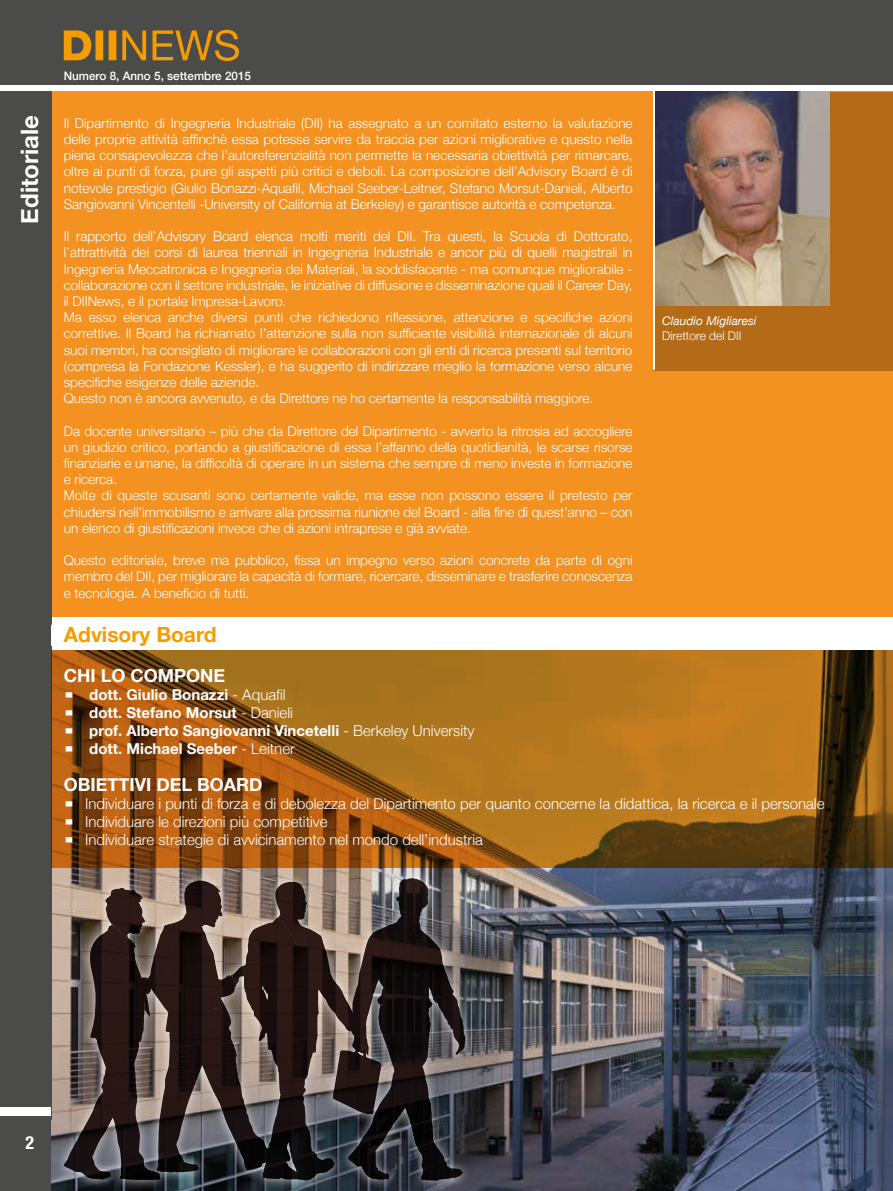
<style>
.page{position:relative;width:893px;height:1191px;background:#fff}
.page>*{position:absolute;margin:0;border:0;box-sizing:border-box;transform-origin:0 0}
.t1{font:700 24px "Helvetica Neue";color:#fff}
.t2{font:700 21px "Helvetica Neue";color:#f59d00}
.t3{font:700 18px "Helvetica Neue";color:#fff}
.t4{font:700 condensed 18px "Helvetica Neue";color:#fff}
.t5{font:300 15px "Helvetica Neue";color:#fff}
.t6{font:700 15px "Helvetica Neue";color:#fff}
.t7{font:300 13.5px/16.2px "Helvetica Neue";color:#fff;text-align:justify}
.t8{font:italic 12px "Helvetica Neue";color:#fff}
.t9{font:300 12px "Helvetica Neue";color:#fff}
.t10{font:500 11.7px "Helvetica Neue";color:#fff}
.s1{font-family:"Blackoak Std";font-weight:400;font-size:13.5px}
.s2{font-weight:300}
</style>
<div class="page">
<div style="left:0;top:91px;width:893px;height:526px;background:#f39121"></div>
<img style="left:51px;top:867px;width:842px;height:324px">
<div style="left:0;top:91px;width:51px;height:1029px;background:#4b4b4a"></div>
<div style="left:654px;top:92px;width:239px;height:278px;background:#b36b18"></div>
<img style="left:655px;top:91px;width:174px;height:214px">
<hr style="left:654px;top:89px;width:1px;height:281px;background:#fff">
<svg style="left:51px;top:650px;width:842px;height:217px;background:#9b6017"></svg>
<div style="left:54px;top:868px;width:421px;height:322px;background:#fff;opacity:.75"></div>
<svg style="left:63px;top:877px;width:402px;height:303px;background:#4f4542"></svg>
<div style="left:0;top:1115px;width:51px;height:76px;background:#4b4b4a"></div>
<div style="left:0;top:1107px;width:51px;height:8px;background:#fff"></div>
<div style="left:0;top:0;width:893px;height:85px;background:#4b4b4a"></div>
<svg style="left:64px;top:29px;width:175px;height:32px"></svg>
<h1 class="t1" style="left:11px;top:224px;width:110px;rotate:-90deg">Editoriale</h1>
<p class="t10" style="left:64px;top:66px;width:189px">Numero 8, Anno 5, settembre 2015</p>
<p class="t7" style="left:64px;top:114px;width:570px">Il Dipartimento di Ingegneria Industriale (DII) ha assegnato a un comitato esterno la valutazione delle proprie attività affinchè essa potesse servire da traccia per azioni migliorative e questo nella piena consapevolezza che l’autoreferenzialità non permette la necessaria obiettività per rimarcare, oltre ai punti di forza, pure gli aspetti più critici e deboli. La composizione dell’Advisory Board è di notevole prestigio (Giulio Bonazzi-Aquafil, Michael Seeber-Leitner, Stefano Morsut-Danieli, Alberto Sangiovanni Vincentelli -University of California at Berkeley) e garantisce autorità e competenza.</p>
<p class="t7" style="left:64px;top:227px;width:570px;text-align:left">Il rapporto dell’Advisory Board elenca molti meriti del DII. Tra questi, la Scuola di Dottorato, l’attrattività dei corsi di laurea triennali in Ingegneria Industriale e ancor più di quelli magistrali in Ingegneria Meccatronica e Ingegneria dei Materiali, la soddisfacente - ma comunque migliorabile - collaborazione con il settore industriale, le iniziative di diffusione e disseminazione quali il Career Day, il DIINews, e il portale Impresa-Lavoro.<br>Ma esso elenca anche diversi punti che richiedono riflessione, attenzione e specifiche azioni correttive. Il Board ha richiamato l’attenzione sulla non sufficiente visibilità internazionale di alcuni suoi membri, ha consigliato di migliorare le collaborazioni con gli enti di ricerca presenti sul territorio (compresa la Fondazione Kessler), e ha suggerito di indirizzare meglio la formazione verso alcune specifiche esigenze delle aziende.<br>Questo non è ancora avvenuto, e da Direttore ne ho certamente la responsabilità maggiore.</p>
<p class="t7" style="left:64px;top:422px;width:570px;text-align:left">Da docente universitario – più che da Direttore del Dipartimento - avverto la ritrosia ad accogliere un giudizio critico, portando a giustificazione di essa l’affanno della quotidianità, le scarse risorse finanziarie e umane, la difficoltà di operare in un sistema che sempre di meno investe in formazione e ricerca.<br>Molte di queste scusanti sono certamente valide, ma esse non possono essere il pretesto per chiudersi nell’immobilismo e arrivare alla prossima riunione del Board - alla fine di quest’anno – con un elenco di giustificazioni invece che di azioni intraprese e già avviate.</p>
<p class="t7" style="left:64px;top:551px;width:570px">Questo editoriale, breve ma pubblico, fissa un impegno verso azioni concrete da parte di ogni membro del DII, per migliorare la capacità di formare, ricercare, disseminare e trasferire conoscenza e tecnologia. A beneficio di tutti.</p>
<h2 class="t2" style="left:64px;top:617px;width:154px">Advisory Board</h2>
<h3 class="t3" style="left:64px;top:662px;width:163px">CHI LO COMPONE</h3>
<p class="t6" style="left:64px;top:683px;width:223px"><span class="s1">•</span> dott. Giulio Bonazzi <span class="s2">- Aquafil</span></p>
<p class="t6" style="left:64px;top:701px;width:231px"><span class="s1">•</span> dott. Stefano Morsut <span class="s2">- Danieli</span></p>
<p class="t6" style="left:64px;top:719px;width:412px"><span class="s1">•</span> prof. Alberto Sangiovanni Vincetelli <span class="s2">- Berkeley University</span></p>
<p class="t6" style="left:64px;top:737px;width:233px"><span class="s1">•</span> dott. Michael Seeber <span class="s2">- Leitner</span></p>
<h3 class="t3" style="left:64px;top:770px;width:200px">OBIETTIVI DEL BOARD</h3>
<p class="t5" style="left:64px;top:791px;width:762px"><span class="s1">•</span> Individuare i punti di forza e di debolezza del Dipartimento per quanto concerne la didattica, la ricerca e il personale</p>
<p class="t5" style="left:64px;top:809px;width:265px"><span class="s1">•</span> Individuare le direzioni più competitive</p>
<p class="t5" style="left:64px;top:827px;width:421px"><span class="s1">•</span> Individuare strategie di avvicinamento nel mondo dell’industria</p>
<p class="t8" style="left:662px;top:312px;width:96px">Claudio Migliaresi</p>
<p class="t9" style="left:662px;top:326px;width:81px">Direttore del DII</p>
<h3 class="t4" style="left:25px;top:1131px;width:10px">2</h3>
</div>
